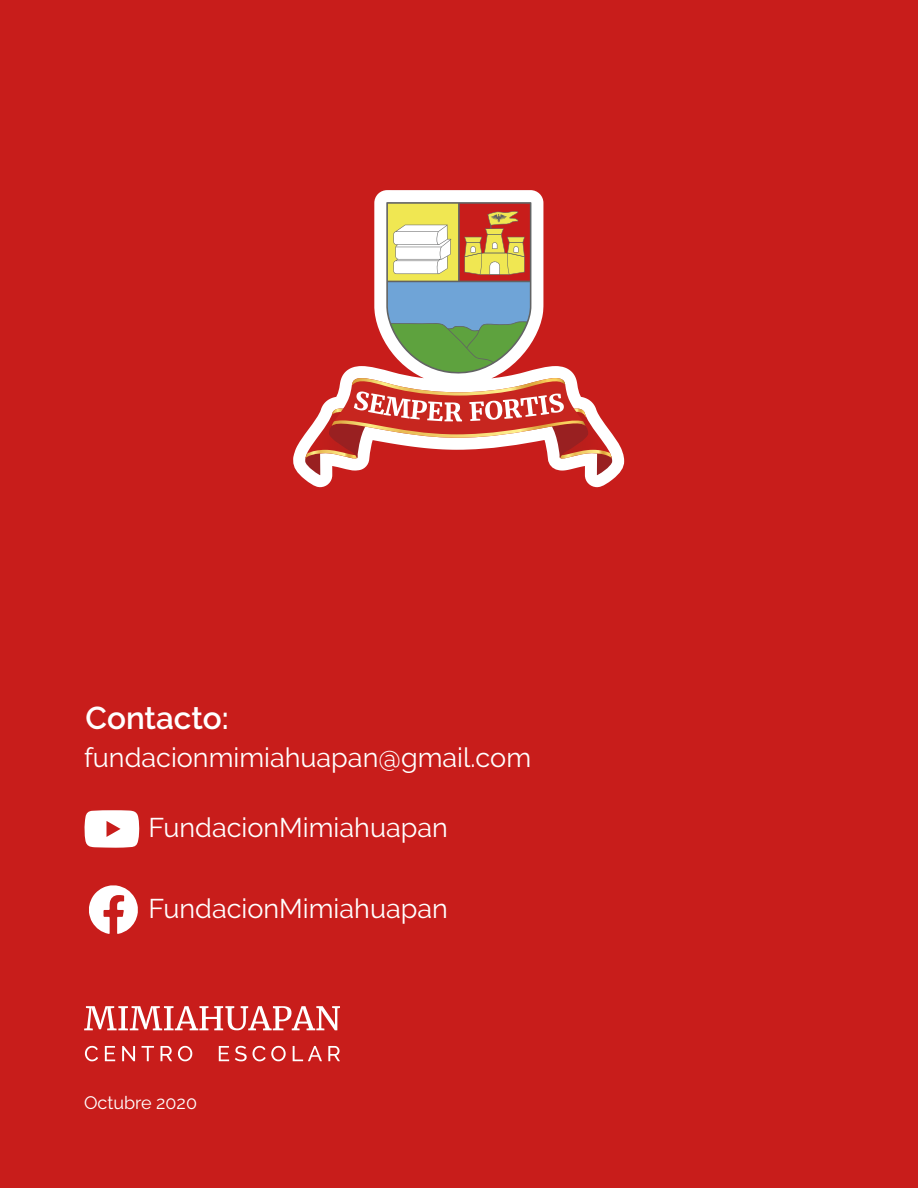
<style>
.page{position:relative;width:918px;height:1188px;background:#c81d1b}
.page>*{position:absolute;margin:0;border:0;box-sizing:border-box;transform-origin:0 0}
.t1{font:600 31.5px "Raleway";color:#fff}
.t2{font:27px "Raleway";color:#fff}
.t3{font:18px "Raleway";color:#fff}
</style>
<div class="page">
<svg style="left:89px;top:885px;width:49px;height:49px"></svg>
<svg style="left:84px;top:810px;width:55px;height:38px;background:#f7e1e1"></svg>
<svg style="left:84px;top:1006px;width:256px;height:24px"></svg>
<svg style="left:85px;top:1046px;width:13px;height:15px"></svg>
<svg style="left:105px;top:1046px;width:10px;height:15px"></svg>
<svg style="left:122px;top:1046px;width:13px;height:15px"></svg>
<svg style="left:142px;top:1046px;width:12px;height:15px"></svg>
<svg style="left:161px;top:1046px;width:11px;height:15px"></svg>
<svg style="left:178px;top:1046px;width:14px;height:15px"></svg>
<svg style="left:219px;top:1046px;width:10px;height:15px"></svg>
<svg style="left:235px;top:1046px;width:51px;height:15px"></svg>
<svg style="left:293px;top:1046px;width:29px;height:15px"></svg>
<svg style="left:328px;top:1046px;width:12px;height:15px"></svg>
<svg style="left:293px;top:190px;width:331px;height:297px"></svg>
<svg style="left:305px;top:202px;width:308px;height:274px"></svg>
<p class="t1" style="left:86px;top:700px;width:145px">Contacto:</p>
<p class="t2" style="left:84px;top:742px;width:449px">fundacionmimiahuapan@gmail.com</p>
<p class="t2" style="left:148px;top:812px;width:301px">FundacionMimiahuapan</p>
<p class="t2" style="left:148px;top:893px;width:301px">FundacionMimiahuapan</p>
<p class="t3" style="left:84px;top:1092px;width:115px">Octubre 2020</p>
</div>
